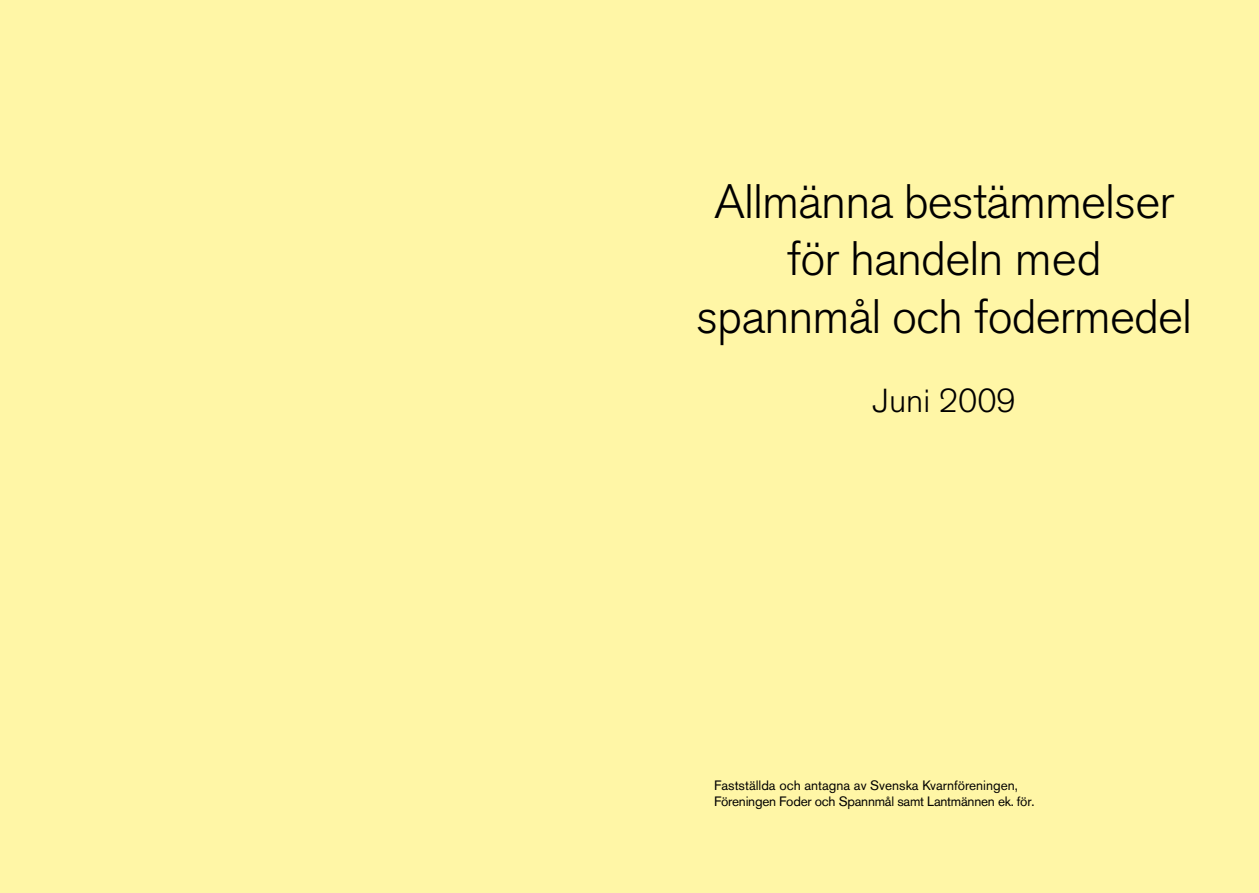
<style>
.page{position:relative;width:1259px;height:893px;background:#fff6a6}
.page>*{position:absolute;margin:0;border:0;box-sizing:border-box;transform-origin:0 0}
.t1{font:300 48px/57.6px "Akzidenz Grotesk BQ";letter-spacing:-.02em;color:#000;text-align:center}
.t2{font:300 33px "Akzidenz Grotesk BQ";color:#000}
.t3{font:13.5px/16.2px "Akzidenz Grotesk BQ";letter-spacing:-.01em;color:#000}
</style>
<div class="page">
<h1 class="t1" style="left:696px;top:173px;width:497px">Allmänna bestämmelser för handeln med spannmål och fodermedel</h1>
<h2 class="t2" style="left:872px;top:382px;width:145px">Juni 2009</h2>
<p class="t3" style="left:714px;top:777px;width:322px">Fastställda och antagna av Svenska Kvarnföreningen,<br>Föreningen Foder och Spannmål samt Lantmännen ek. för.</p>
</div>
